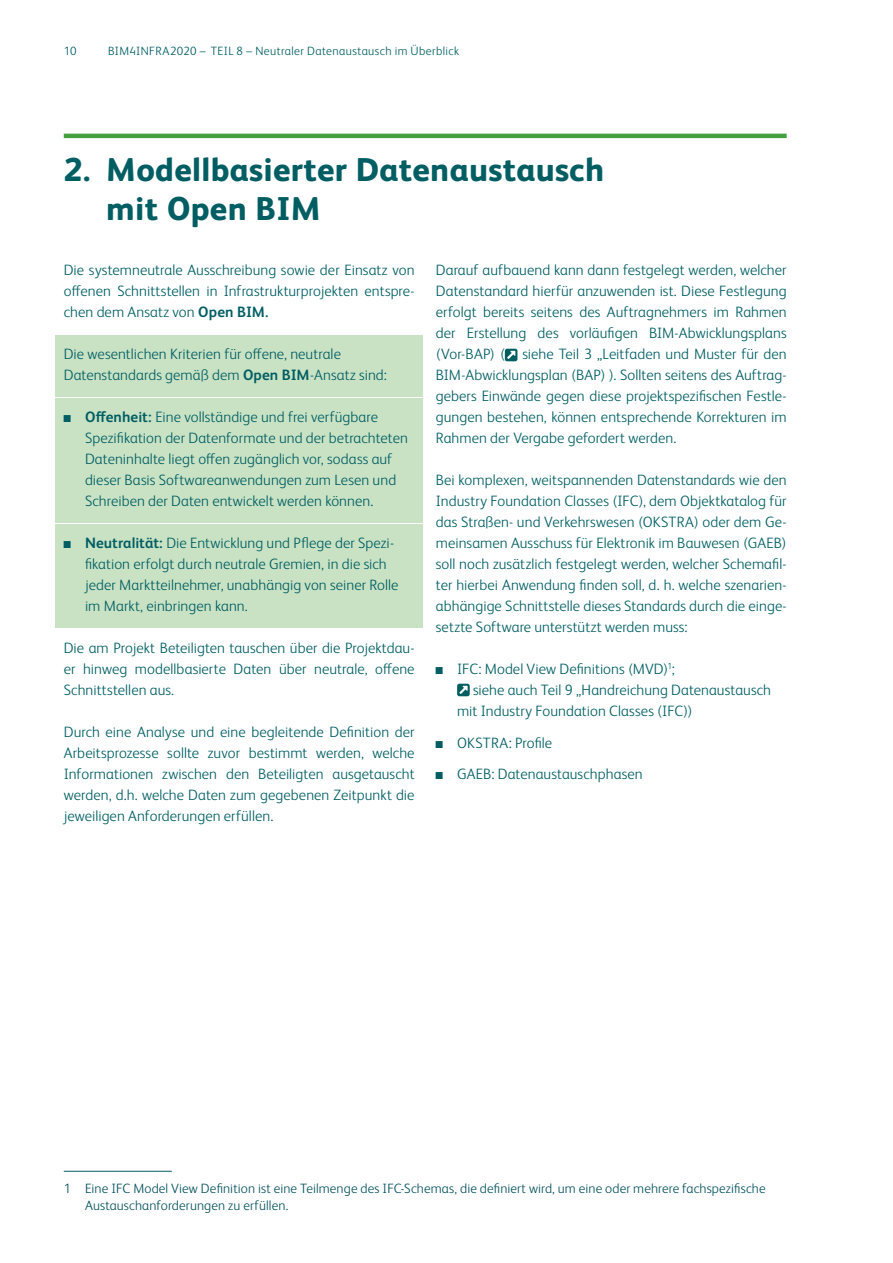
<style>
.page{position:relative;width:893px;height:1263px;background:#fff}
.page>*{position:absolute;margin:0;border:0;box-sizing:border-box;transform-origin:0 0}
.t1{font:800 33px/39.6px "FS Albert Pro";letter-spacing:.01em;color:#005e63}
.t2{font:300 15px/21px "FS Albert Pro";letter-spacing:.005em;color:#005e63;text-align:justify}
.t3{font:300 13.5px/16.5px "FS Albert Pro";letter-spacing:.01em;color:#05525c}
.t4{font:300 12px "FS Albert Pro";letter-spacing:.035em;color:#005e63}
.s1{font-weight:700}
.s2{font-family:"Arial Narrow";font-weight:400;font-style:italic}
</style>
<div class="page">
<hr style="left:64px;top:134px;width:723px;height:4px;background:#45a042">
<hr style="left:64px;top:1171px;width:108px;height:1px;background:#005e63">
<div style="left:55px;top:335px;width:368px;height:61px;background:#c9e2c4"></div>
<div style="left:55px;top:398px;width:368px;height:124px;background:#c9e2c4"></div>
<div style="left:55px;top:524px;width:368px;height:103px;background:#c9e2c4"></div>
<svg style="left:505px;top:349px;width:12px;height:12px"></svg>
<svg style="left:457px;top:684px;width:13px;height:12px"></svg>
<p class="t4" style="left:64px;top:42px;width:14px">10</p>
<p class="t4" style="left:108px;top:42px;width:352px">BIM4INFRA2020 – TEIL 8 – Neutraler Datenaustausch im Überblick</p>
<h1 class="t1" style="left:106px;top:147px;width:499px;text-indent:-43px">2. Modellbasierter Datenaustausch mit Open BIM</h1>
<p class="t2" style="left:64px;top:259px;width:352px">Die systemneutrale Ausschreibung sowie der Einsatz von offenen Schnittstellen in Infrastrukturprojekten entspre&shy;chen dem Ansatz von <span class="s1">Open BIM.</span></p>
<p class="t2" style="left:64px;top:343px;width:325px">Die wesentlichen Kriterien für offene, neutrale<br>Datenstandards gemäß dem <span class="s1">Open BIM</span>-Ansatz sind:</p>
<p class="t2" style="left:85px;top:406px;width:324px;text-align:left;text-indent:-21px"><span class="s2">■</span> <span class="s1">Offenheit:</span> Eine vollständige und frei verfügbare Spezifikation der Datenformate und der betrachteten Dateninhalte liegt offen zugänglich vor, sodass auf dieser Basis Softwareanwendungen zum Lesen und Schreiben der Daten entwickelt werden können.</p>
<p class="t2" style="left:85px;top:532px;width:315px;text-align:left;text-indent:-21px"><span class="s2">■</span> <span class="s1">Neutralität:</span> Die Entwicklung und Pflege der Spezi&shy;fikation erfolgt durch neutrale Gremien, in die sich jeder Marktteilnehmer, unabhängig von seiner Rolle im Markt, einbringen kann.</p>
<p class="t2" style="left:64px;top:637px;width:352px">Die am Projekt Beteiligten tauschen über die Projektdau&shy;er hinweg modellbasierte Daten über neutrale, offene Schnittstellen aus.</p>
<p class="t2" style="left:64px;top:721px;width:352px">Durch eine Analyse und eine begleitende Definition der Arbeitsprozesse sollte zuvor bestimmt werden, welche Informationen zwischen den Beteiligten ausgetauscht werden, d.h. welche Daten zum gegebenen Zeitpunkt die jeweiligen Anforderungen erfüllen.</p>
<p class="t2" style="left:436px;top:259px;width:352px">Darauf aufbauend kann dann festgelegt werden, welcher Datenstandard hierfür anzuwenden ist. Diese Festlegung erfolgt bereits seitens des Auftragnehmers im Rahmen der Erstellung des vorläufigen BIM-Abwicklungsplans (Vor-BAP) ( siehe Teil 3 „Leitfaden und Muster für den BIM-Abwicklungsplan (BAP) ). Sollten seitens des Auftrag&shy;gebers Einwände gegen diese projektspezifischen Festle&shy;gungen bestehen, können entsprechende Korrekturen im Rahmen der Vergabe gefordert werden.</p>
<p class="t2" style="left:436px;top:469px;width:352px">Bei komplexen, weitspannenden Datenstandards wie den Industry Foundation Classes (IFC), dem Objektkatalog für das Straßen- und Verkehrswesen (OKSTRA) oder dem Ge&shy;meinsamen Ausschuss für Elektronik im Bauwesen (GAEB) soll noch zusätzlich festgelegt werden, welcher Schemafil&shy;ter hierbei Anwendung finden soll, d. h. welche szenarien&shy;abhängige Schnittstelle dieses Standards durch die einge&shy;setzte Software unterstützt werden muss:</p>
<p class="t2" style="left:436px;top:658px;width:241px"><span class="s2">■</span> IFC: Model View Definitions (MVD)<sup>1</sup>;</p>
<p class="t2" style="left:473px;top:679px;width:300px">siehe auch Teil 9 „Handreichung Datenaustausch</p>
<p class="t2" style="left:457px;top:700px;width:237px">mit Industry Foundation Classes (IFC))</p>
<p class="t2" style="left:436px;top:731px;width:118px"><span class="s2">■</span> OKSTRA: Profile</p>
<p class="t2" style="left:436px;top:763px;width:208px"><span class="s2">■</span> GAEB: Datenaustauschphasen</p>
<p class="t3" style="left:85px;top:1179px;width:682px;text-indent:-21px">1 Eine IFC Model View Definition ist eine Teilmenge des IFC-Schemas, die definiert wird, um eine oder mehrere fachspezifische<br>Austauschanforderungen zu erfüllen.</p>
</div>
